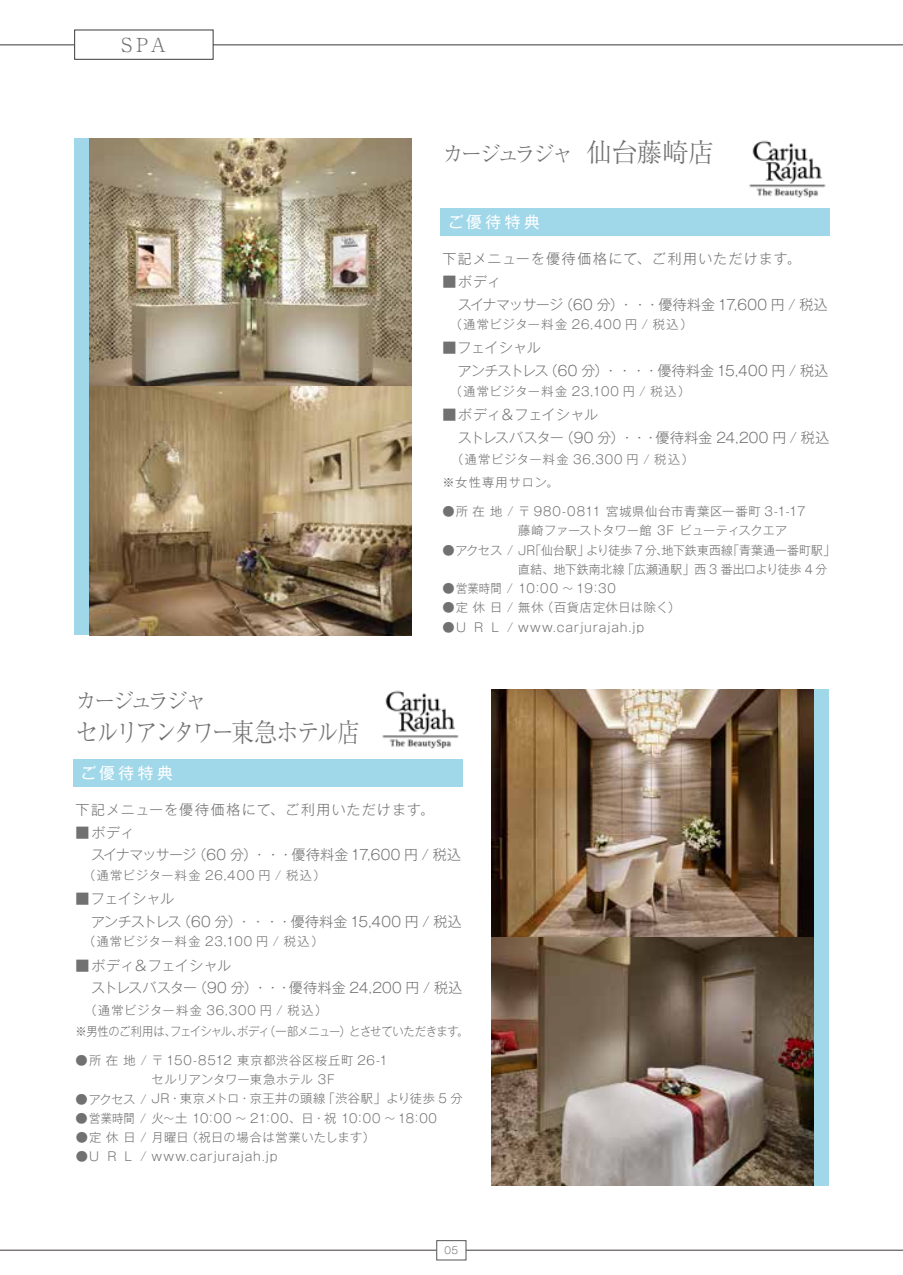
<style>
.page{position:relative;width:903px;height:1275px;background:#fff}
.page>*{position:absolute;margin:0;border:0;box-sizing:border-box;transform-origin:0 0}
.t1{font:300 26.25px "Ryumin Pro";letter-spacing:-.12em;color:#727171;scale:.86 1}
.t2{font:300 21.88px "Ryumin Pro";letter-spacing:-.16em;color:#727171}
.t3{font:300 19.25px "Ryumin Pro";color:#727171}
.t4{font:15.75px "Gothic MB101 Pro";letter-spacing:.225em;color:#fff}
.t5{font:300 14px/22.8px "Gothic MB101 Pro";color:#727171}
.t6{font:300 14px/22.8px "Gothic MB101 Pro";letter-spacing:-.02em;color:#727171}
.t7{font:300 14px/22.8px "Gothic MB101 Pro";letter-spacing:-.005em;color:#727171}
.t8{font:300 14px "Gothic MB101 Pro";letter-spacing:.085em;color:#727171}
.t9{font:300 12.25px "Gothic MB101 Pro";letter-spacing:.015em;color:#727171}
.t10{font:300 12.25px "Gothic MB101 Pro";letter-spacing:.065em;color:#727171}
.t11{font:300 12.25px "Gothic MB101 Pro";letter-spacing:.045em;color:#727171}
.t12{font:300 12.25px/21px "Gothic MB101 Pro";letter-spacing:-.015em;color:#727171}
.t13{font:300 12.25px "Gothic MB101 Pro";letter-spacing:.08em;color:#727171}
.t14{font:300 12.25px/22.8px "Gothic MB101 Pro";letter-spacing:.085em;color:#727171}
.t15{font:300 12.25px "Gothic MB101 Pro";letter-spacing:.015em;color:#727171;scale:.96 1}
.t16{font:300 12.25px "Gothic MB101 Pro";letter-spacing:-.02em;color:#727171}
.t17{font:300 12.25px "Gothic MB101 Pro";letter-spacing:.07em;color:#727171}
.t18{font:300 12.25px "Gothic MB101 Pro";letter-spacing:.005em;color:#727171}
.t19{font:300 9.62px "Gothic MB101 Pro";color:#727171}
.s1{font-size:26.25px}
</style>
<div class="page">
<hr style="left:0;top:1250px;width:903px;height:1px;background:#3e3a39">
<hr style="left:0;top:45px;width:903px;height:1px;background:#3e3a39">
<div style="left:436px;top:1240px;width:30px;height:20px;background:#fff;border:1px solid #575554"></div>
<div style="left:75px;top:30px;width:138px;height:29px;background:#fff"></div>
<div style="left:74px;top:30px;width:139px;height:30px;border:1px solid #3e3a39"></div>
<div style="left:74px;top:139px;width:15px;height:496px;background:#a0d8ea"></div>
<div style="left:814px;top:690px;width:14px;height:496px;background:#a0d8ea"></div>
<div style="left:440px;top:208px;width:390px;height:28px;background:#a0d8ea"></div>
<div style="left:73px;top:759px;width:390px;height:27px;background:#a0d8ea"></div>
<img style="left:89px;top:139px;width:323px;height:248px">
<svg style="left:89px;top:387px;width:323px;height:248px;background:#998362"></svg>
<img style="left:491px;top:690px;width:323px;height:248px">
<img style="left:491px;top:938px;width:323px;height:248px">
<img style="left:382px;top:690px;width:77px;height:59px">
<img style="left:749px;top:140px;width:77px;height:58px">
<h3 class="t3" style="left:122px;top:30px;width:46px">SPA</h3>
<h2 class="t2" style="left:76px;top:683px;width:132px">カージュラジャ</h2>
<h1 class="t1" style="left:76px;top:712px;width:332px">セルリアンタワー東急ホテル店</h1>
<p class="t4" style="left:81px;top:760px;width:94px">ご優待特典</p>
<h2 class="t2" style="left:442px;top:137px;width:273px">カージュラジャ <span class="s1">仙台藤崎店</span></h2>
<p class="t4" style="left:448px;top:209px;width:94px">ご優待特典</p>
<p class="t8" style="left:442px;top:247px;width:360px">下記メニューを優待価格にて、ご利用いただけます。</p>
<p class="t7" style="left:442px;top:268px;width:387px">■ボディ<br>　スイナマッサージ（60 分）・・・優待料金 17,600 円 / 税込</p>
<p class="t13" style="left:442px;top:314px;width:252px">　（通常ビジター料金 26,400 円 / 税込）</p>
<p class="t6" style="left:442px;top:335px;width:388px">■フェイシャル<br>　アンチストレス（60 分）・・・・優待料金 15,400 円 / 税込</p>
<p class="t10" style="left:442px;top:381px;width:249px">　（通常ビジター料金 23,100 円 / 税込）</p>
<p class="t5" style="left:442px;top:401px;width:388px">■ボディ＆フェイシャル<br>　ストレスバスター（90 分）・・・優待料金 24,200 円 / 税込</p>
<p class="t14" style="left:442px;top:446px;width:253px;text-indent:9px">（通常ビジター料金 36,300 円 / 税込）※女性専用サロン。</p>
<p class="t10" style="left:442px;top:501px;width:365px">●所在地 / 〒 980-0811 宮城県仙台市青葉区一番町 3-1-17</p>
<p class="t9" style="left:442px;top:540px;width:394px">●アクセス / JR「仙台駅」より徒歩 7 分、地下鉄東西線「青葉通一番町駅」</p>
<p class="t9" style="left:442px;top:578px;width:175px">●営業時間 / 10：00 ～ 19：30</p>
<p class="t17" style="left:442px;top:597px;width:240px">●定休日 / 無休（百貨店定休日は除く）</p>
<p class="t11" style="left:442px;top:617px;width:203px">●U R L / www.carjurajah.jp</p>
<p class="t16" style="left:518px;top:520px;width:271px">藤崎ファーストタワー館 3F ビューティスクエア</p>
<p class="t15" style="left:518px;top:559px;width:323px">直結、地下鉄南北線「広瀬通駅」西 3 番出口より徒歩 4 分</p>
<p class="t8" style="left:76px;top:798px;width:360px">下記メニューを優待価格にて、ご利用いただけます。</p>
<p class="t7" style="left:76px;top:819px;width:387px">■ボディ<br>　スイナマッサージ（60 分）・・・優待料金 17,600 円 / 税込</p>
<p class="t13" style="left:76px;top:865px;width:252px">　（通常ビジター料金 26,400 円 / 税込）</p>
<p class="t6" style="left:76px;top:885px;width:388px">■フェイシャル<br>　アンチストレス（60 分）・・・・優待料金 15,400 円 / 税込</p>
<p class="t10" style="left:76px;top:931px;width:249px">　（通常ビジター料金 23,100 円 / 税込）</p>
<p class="t5" style="left:76px;top:952px;width:388px">■ボディ＆フェイシャル<br>　ストレスバスター（90 分）・・・優待料金 24,200 円 / 税込</p>
<p class="t12" style="left:76px;top:998px;width:394px;text-indent:9px">（通常ビジター料金 36,300 円 / 税込）<br>※男性のご利用は、フェイシャル、ボディ（一部メニュー）とさせていただきます。</p>
<p class="t10" style="left:76px;top:1050px;width:314px">●所在地 / 〒 150-8512 東京都渋谷区桜丘町 26-1</p>
<p class="t9" style="left:76px;top:1089px;width:388px">●アクセス / JR・東京メトロ・京王井の頭線「渋谷駅」より徒歩 5 分</p>
<p class="t9" style="left:76px;top:1108px;width:363px">●営業時間 / 火～土 10：00 ～ 21：00、日・祝 10：00 ～ 18：00</p>
<p class="t11" style="left:76px;top:1127px;width:301px">●定休日 / 月曜日（祝日の場合は営業いたします）</p>
<p class="t11" style="left:76px;top:1146px;width:203px">●U R L / www.carjurajah.jp</p>
<p class="t18" style="left:152px;top:1069px;width:185px">セルリアンタワー東急ホテル 3F</p>
<p class="t19" style="left:444px;top:1242px;width:15px">05</p>
</div>
